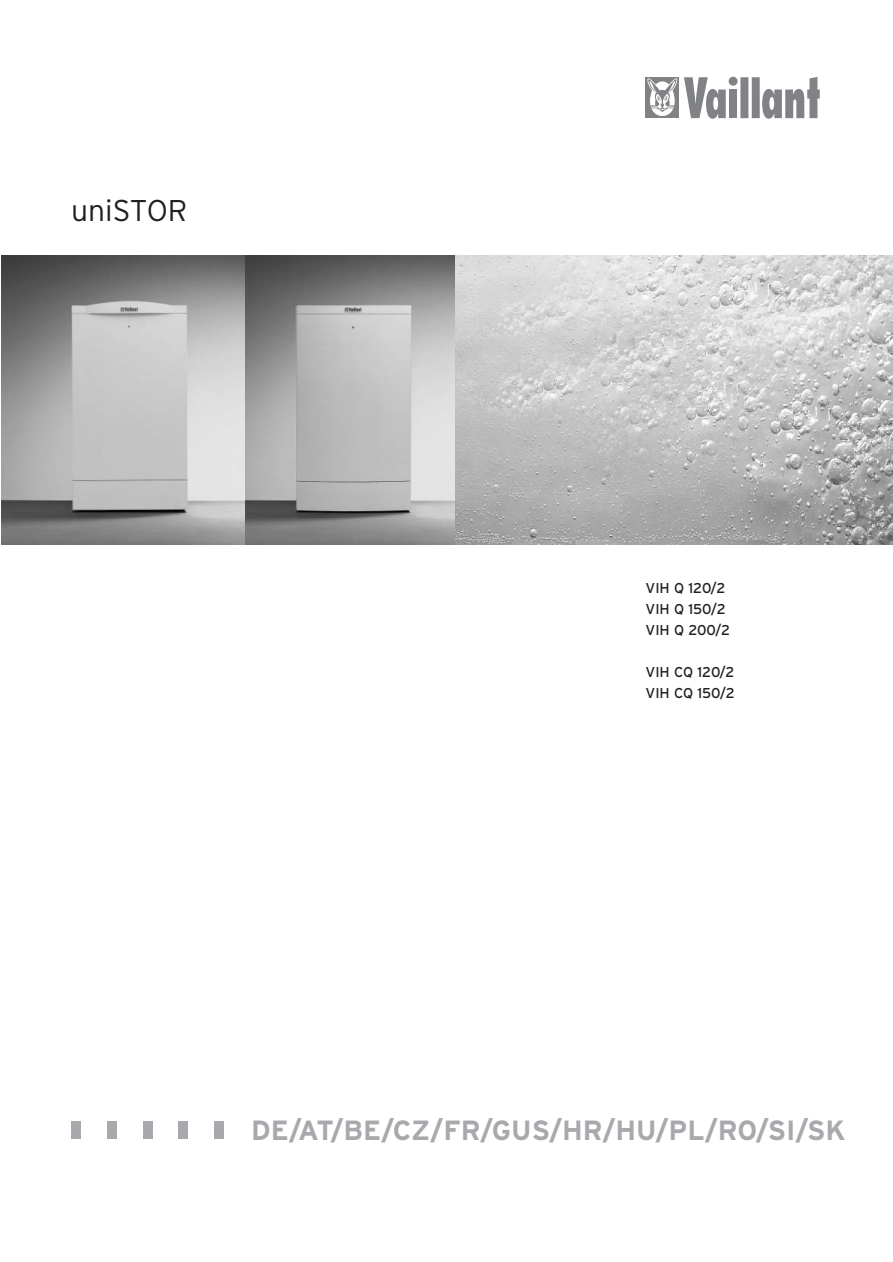
<style>
.page{position:relative;width:893px;height:1262px;background:#fff}
.page>*{position:absolute;margin:0;border:0;box-sizing:border-box;transform-origin:0 0}
.t1{font:300 30px "Interstate";color:#231f20}
.t2{font:700 27.75px "Interstate CE";color:#a7a9ac}
.t3{font:14.25px/21px "Interstate";color:#231f20}
</style>
<div class="page">
<div style="left:729px;top:89px;width:8px;height:29px;background:#808285"></div>
<div style="left:728px;top:77px;width:9px;height:9px;background:#808285;border-radius:50%"></div>
<svg style="left:740px;top:77px;width:79px;height:42px"></svg>
<div style="left:645px;top:77px;width:34px;height:41px;background:#808285"></div>
<svg style="left:647px;top:78px;width:31px;height:38px"></svg>
<svg style="left:684px;top:77px;width:41px;height:42px"></svg>
<img style="left:454px;top:255px;width:438px;height:289px">
<div style="left:71px;top:1120px;width:10px;height:18px;background:#a7a9ac"></div>
<div style="left:107px;top:1120px;width:10px;height:18px;background:#a7a9ac"></div>
<div style="left:143px;top:1120px;width:9px;height:18px;background:#a7a9ac"></div>
<div style="left:178px;top:1120px;width:10px;height:18px;background:#a7a9ac"></div>
<div style="left:214px;top:1120px;width:10px;height:18px;background:#a7a9ac"></div>
<img style="left:1px;top:255px;width:245px;height:289px">
<svg style="left:246px;top:255px;width:208px;height:289px;background:#a5a5a5"></svg>
<h1 class="t1" style="left:71px;top:199px;width:118px">uniSTOR</h1>
<p class="t3" style="left:645px;top:578px;width:86px">VIH Q 120/2<br>VIH Q 150/2<br>VIH Q 200/2</p>
<p class="t3" style="left:645px;top:662px;width:91px">VIH CQ 120/2<br>VIH CQ 150/2</p>
<h2 class="t2" style="left:251px;top:1119px;width:595px">DE/AT/BE/CZ/FR/GUS/HR/HU/PL/RO/SI/SK</h2>
</div>
